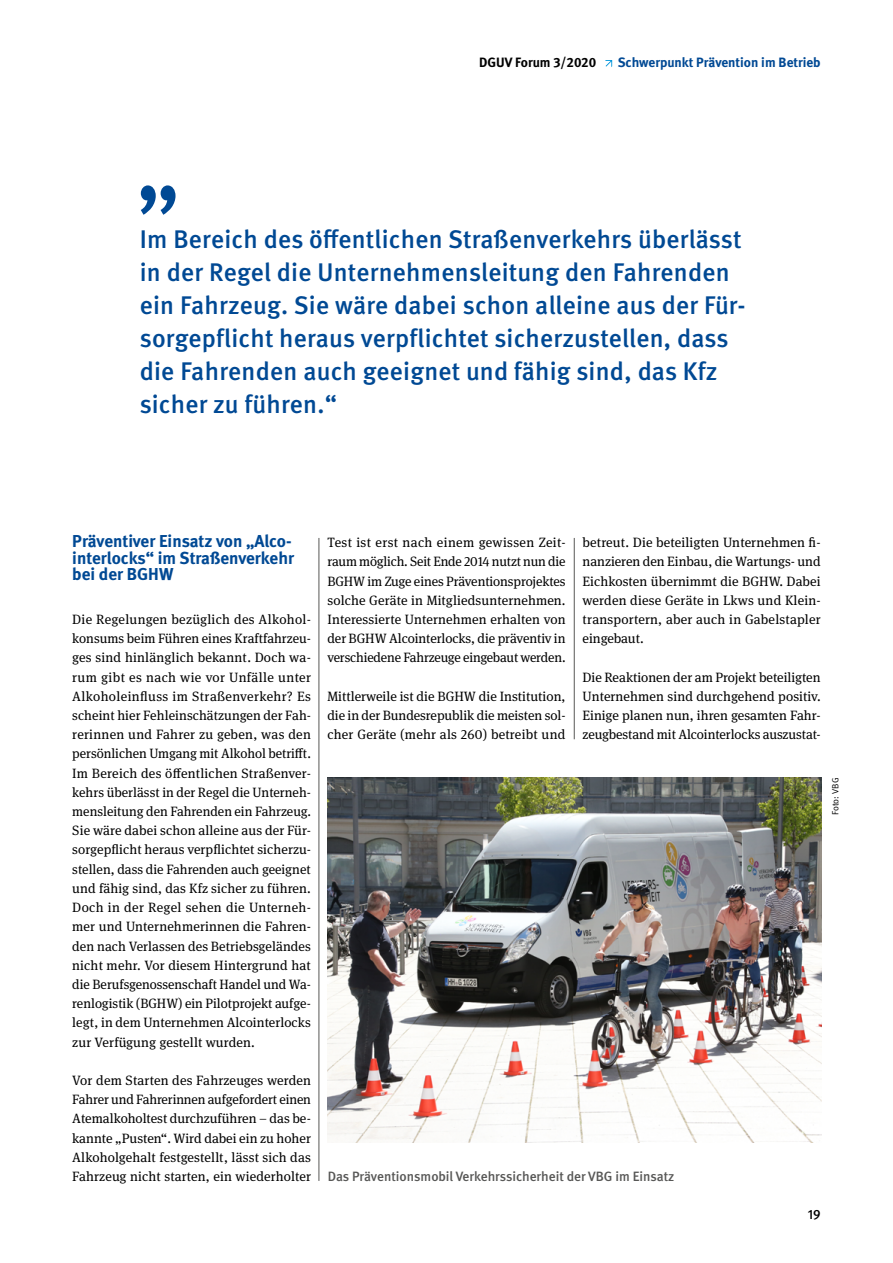
<style>
.page{position:relative;width:893px;height:1263px;background:#fff}
.page>*{position:absolute;margin:0;border:0;box-sizing:border-box;transform-origin:0 0}
.t1{font:500 25.5px/33px "DGUV Meta";letter-spacing:.01em;color:#004994}
.t2{font:700 17.25px/16.5px "DGUV Meta";color:#004994}
.Fließtext_book_9pt{font:13.5px/19.2px "DGUV Meta Serif";color:#000;text-align:justify}
.t3{font:500 13.5px "DGUV Meta";color:#575756}
.t4{font:700 13.5px "DGUV Meta";color:#004994}
.t5{font:700 13.5px "DGUV Meta";color:#000}
.t6{font:500 13.5px "DGUV Meta";color:#000}
.t7{font:9px "DGUV Meta";letter-spacing:.01em;color:#000}
</style>
<div class="page">
<svg style="left:605px;top:60px;width:7px;height:7px"></svg>
<img style="left:328px;top:778px;width:493px;height:364px">
<hr style="left:319px;top:538px;width:1px;height:643px;background:#575756">
<hr style="left:574px;top:538px;width:1px;height:201px;background:#575756">
<svg style="left:141px;top:185px;width:35px;height:30px"></svg>
<p class="t5" style="left:479px;top:54px;width:119px">DGUV Forum 3/2020</p>
<p class="t4" style="left:618px;top:54px;width:204px">Schwerpunkt Prävention im Betrieb</p>
<p class="t1" style="left:140px;top:223px;width:608px">Im Bereich des öffentlichen Straßenverkehrs überlässt in der Regel die Unternehmensleitung den Fahrenden ein Fahrzeug. Sie wäre dabei schon alleine aus der Für&shy;sorgepflicht heraus verpflichtet sicherzustellen, dass die Fahrenden auch geeignet und fähig sind, das Kfz sicher zu führen.“</p>
<h4 class="t2" style="left:72px;top:533px;width:223px">Präventiver Einsatz von „Alco&shy;interlocks“ im Straßenverkehr bei der BGHW</h4>
<p class="Fließtext_book_9pt" style="left:72px;top:610px;width:240px">Die Regelungen bezüglich des Alkohol&shy;konsums beim Führen eines Kraftfahrzeu&shy;ges sind hinlänglich bekannt. Doch wa&shy;rum gibt es nach wie vor Unfälle unter Alkoholeinfluss im Straßenverkehr? Es scheint hier Fehleinschätzungen der Fah&shy;rerinnen und Fahrer zu geben, was den persönlichen Umgang mit Alkohol betrifft.<br>Im Bereich des öffentlichen Straßenver&shy;kehrs überlässt in der Regel die Unterneh&shy;mensleitung den Fahrenden ein Fahrzeug.<br>Sie wäre dabei schon alleine aus der Für&shy;sorgepflicht heraus verpflichtet sicherzu&shy;stellen, dass die Fahrenden auch geeignet und fähig sind, das Kfz sicher zu führen.<br>Doch in der Regel sehen die Unterneh&shy;mer und Unternehmerinnen die Fahren&shy;den nach Verlassen des Betriebsgeländes nicht mehr. Vor diesem Hintergrund hat die Berufsgenossenschaft Handel und Wa&shy;renlogistik (BGHW) ein Pilotprojekt aufge&shy;legt, in dem Unternehmen Alcointerlocks zur Verfügung gestellt wurden.</p>
<p class="Fließtext_book_9pt" style="left:72px;top:1071px;width:240px">Vor dem Starten des Fahrzeuges werden Fahrer und Fahrerinnen aufgefordert einen Atemalkoholtest durchzuführen – das be&shy;kannte „Pusten“. Wird dabei ein zu hoher Alkoholgehalt festgestellt, lässt sich das Fahrzeug nicht starten, ein wiederholter</p>
<p class="Fließtext_book_9pt" style="left:327px;top:533px;width:240px">Test ist erst nach einem gewissen Zeit&shy;raum möglich. Seit Ende 2014 nutzt nun die BGHW im Zuge eines Präventionsprojektes solche Geräte in Mitgliedsunternehmen.<br>Interessierte Unternehmen erhalten von der BGHW Alcointerlocks, die präventiv in verschiedene Fahrzeuge eingebaut werden.</p>
<p class="Fließtext_book_9pt" style="left:327px;top:687px;width:240px">Mittlerweile ist die BGHW die Institution, die in der Bundesrepublik die meisten sol&shy;cher Geräte (mehr als 260) betreibt und</p>
<p class="Fließtext_book_9pt" style="left:583px;top:533px;width:240px">betreut. Die beteiligten Unternehmen fi&shy;nanzieren den Einbau, die Wartungs- und Eichkosten übernimmt die BGHW. Dabei werden diese Geräte in Lkws und Klein&shy;transportern, aber auch in Gabelstapler eingebaut.</p>
<p class="Fließtext_book_9pt" style="left:583px;top:668px;width:240px">Die Reaktionen der am Projekt beteiligten Unternehmen sind durchgehend positiv.<br>Einige planen nun, ihren gesamten Fahr&shy;zeugbestand mit Alcointerlocks auszustat-</p>
<p class="t7" style="left:830px;top:815px;width:39px;rotate:-90deg">Foto: VBG</p>
<p class="t3" style="left:328px;top:1168px;width:348px">Das Präventionsmobil Verkehrssicherheit der VBG im Einsatz</p>
<p class="t6" style="left:808px;top:1207px;width:14px">19</p>
</div>
